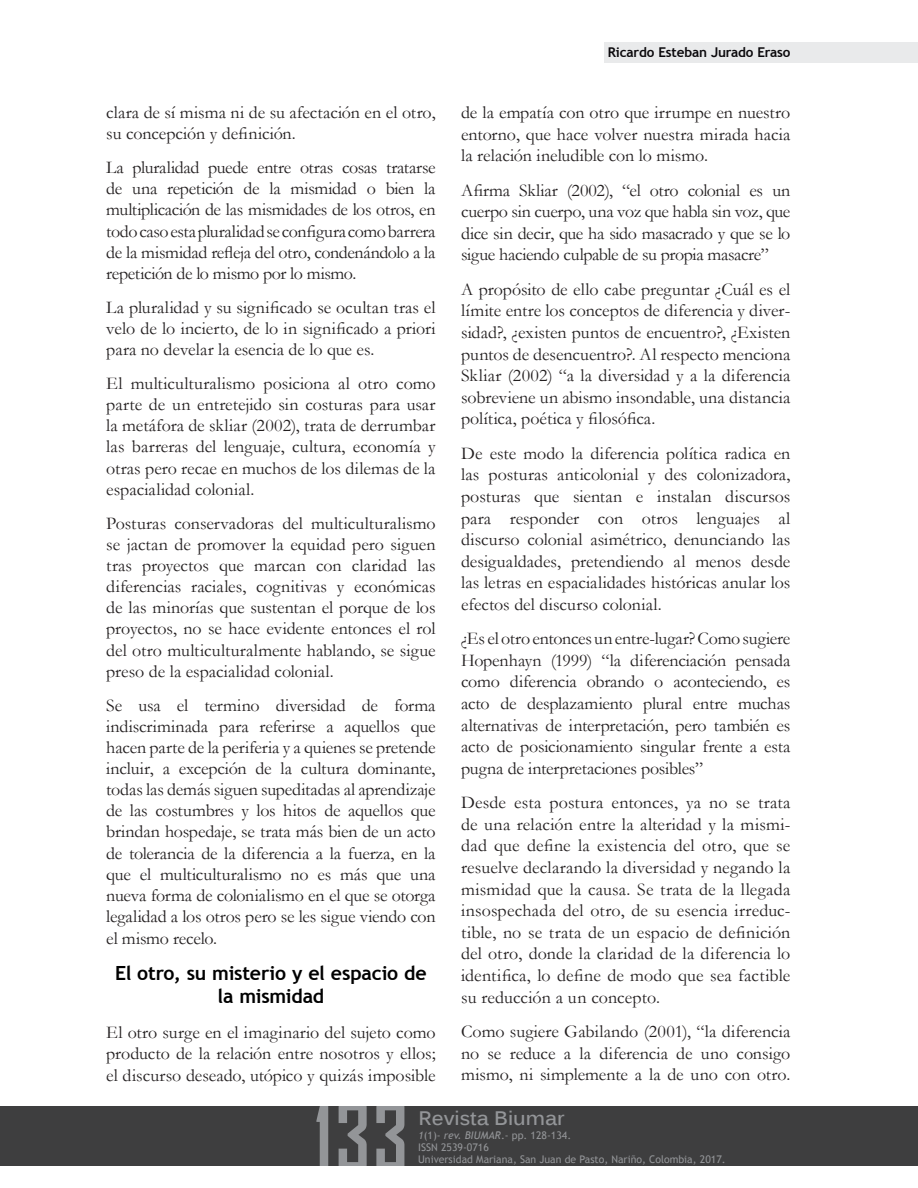
<style>
.page{position:relative;width:918px;height:1188px;background:#fff}
.page>*{position:absolute;margin:0;border:0;box-sizing:border-box;transform-origin:0 0}
.t1{font:700 91.05px "Agency FB";color:#939598;scale:.83 1}
.Subtítulos_BIUMAR{font:700 19.5px/23.4px "Trebuchet MS";letter-spacing:-.01em;color:#000;text-align:center}
.t2{font:700 19.5px "Kalinga";color:#939598}
.Contenido_BIUMAR{font:18px/21.6px "Garamond";letter-spacing:-.005em;color:#231f20;text-align:justify}
.t3{font:700 13.5px "Trebuchet MS";letter-spacing:-.01em;color:#0b090c}
.t4{font:10.5px/12px "Trebuchet MS";color:#939598}
.s1{font-style:italic}
</style>
<div class="page">
<div style="left:605px;top:42px;width:313px;height:21px;background:#e9eaeb"></div>
<div style="left:0;top:1106px;width:918px;height:60px;background:#3e3e3f"></div>
<p class="Contenido_BIUMAR" style="left:106px;top:101px;width:331px;line-height:21.1px">clara de sí misma ni de su afectación en el otro, su concepción y definición.</p>
<p class="Contenido_BIUMAR" style="left:106px;top:156px;width:331px;line-height:21.1px">La pluralidad puede entre otras cosas tratarse de una repetición de la mismidad o bien la multiplicación de las mismidades de los otros, en todo caso esta pluralidad se configura como barrera de la mismidad refleja del otro, condenándolo a la repetición de lo mismo por lo mismo.</p>
<p class="Contenido_BIUMAR" style="left:106px;top:296px;width:331px;line-height:21.1px">La pluralidad y su significado se ocultan tras el velo de lo incierto, de lo in significado a priori para no develar la esencia de lo que es.</p>
<p class="Contenido_BIUMAR" style="left:106px;top:372px;width:331px;line-height:21.1px">El multiculturalismo posiciona al otro como parte de un entretejido sin costuras para usar la metáfora de skliar (2002), trata de derrumbar las barreras del lenguaje, cultura, economía y otras pero recae en muchos de los dilemas de la espacialidad colonial.</p>
<p class="Contenido_BIUMAR" style="left:106px;top:512px;width:331px;line-height:21.1px">Posturas conservadoras del multiculturalismo se jactan de promover la equidad pero siguen tras proyectos que marcan con claridad las diferencias raciales, cognitivas y económicas de las minorías que sustentan el porque de los proyectos, no se hace evidente entonces el rol del otro multiculturalmente hablando, se sigue preso de la espacialidad colonial.</p>
<p class="Contenido_BIUMAR" style="left:106px;top:694px;width:331px;line-height:21.1px">Se usa el termino diversidad de forma indiscriminada para referirse a aquellos que hacen parte de la periferia y a quienes se pretende incluir, a excepción de la cultura dominante, todas las demás siguen supeditadas al aprendizaje de las costumbres y los hitos de aquellos que brindan hospedaje, se trata más bien de un acto de tolerancia de la diferencia a la fuerza, en la que el multiculturalismo no es más que una nueva forma de colonialismo en el que se otorga legalidad a los otros pero se les sigue viendo con el mismo recelo.</p>
<p class="Subtítulos_BIUMAR" style="left:115px;top:961px;width:313px">El otro, su misterio y el espacio de la mismidad</p>
<p class="Contenido_BIUMAR" style="left:106px;top:1021px;width:331px">El otro surge en el imaginario del sujeto como producto de la relación entre nosotros y ellos; el discurso deseado, utópico y quizás imposible</p>
<p class="t3" style="left:608px;top:44px;width:184px">Ricardo Esteban Jurado Eraso</p>
<p class="Contenido_BIUMAR" style="left:461px;top:101px;width:331px">de la empatía con otro que irrumpe en nuestro entorno, que hace volver nuestra mirada hacia la relación ineludible con lo mismo.</p>
<p class="Contenido_BIUMAR" style="left:461px;top:179px;width:331px">Afirma Skliar (2002), “el otro colonial es un cuerpo sin cuerpo, una voz que habla sin voz, que dice sin decir, que ha sido masacrado y que se lo sigue haciendo culpable de su propia masacre”</p>
<p class="Contenido_BIUMAR" style="left:461px;top:278px;width:331px">A propósito de ello cabe preguntar ¿Cuál es el límite entre los conceptos de diferencia y diver&shy;sidad?, ¿existen puntos de encuentro?, ¿Existen puntos de desencuentro?. Al respecto menciona Skliar (2002) “a la diversidad y a la diferencia sobreviene un abismo insondable, una distancia política, poética y filosófica.</p>
<p class="Contenido_BIUMAR" style="left:461px;top:442px;width:331px">De este modo la diferencia política radica en las posturas anticolonial y des colonizadora, posturas que sientan e instalan discursos para responder con otros lenguajes al discurso colonial asimétrico, denunciando las desigualdades, pretendiendo al menos desde las letras en espacialidades históricas anular los efectos del discurso colonial.</p>
<p class="Contenido_BIUMAR" style="left:461px;top:627px;width:331px">¿Es el otro entonces un entre-lugar? Como sugiere Hopenhayn (1999) “la diferenciación pensada como diferencia obrando o aconteciendo, es acto de desplazamiento plural entre muchas alternativas de interpretación, pero también es acto de posicionamiento singular frente a esta pugna de interpretaciones posibles”</p>
<p class="Contenido_BIUMAR" style="left:461px;top:791px;width:331px">Desde esta postura entonces, ya no se trata de una relación entre la alteridad y la mismi&shy;dad que define la existencia del otro, que se resuelve declarando la diversidad y negando la mismidad que la causa. Se trata de la llegada insospechada del otro, de su esencia irreduc&shy;tible, no se trata de un espacio de definición del otro, donde la claridad de la diferencia lo identifica, lo define de modo que sea factible su reducción a un concepto.</p>
<p class="Contenido_BIUMAR" style="left:461px;top:1020px;width:331px">Como sugiere Gabilando (2001), “la diferencia no se reduce a la diferencia de uno consigo mismo, ni simplemente a la de uno con otro.</p>
<h1 class="t1" style="left:314px;top:1080px;width:114px">133</h1>
<p class="t2" style="left:419px;top:1106px;width:148px">Revista Biumar</p>
<p class="t4" style="left:418px;top:1129px;width:309px"><span class="s1">1</span>(1)- <span class="s1">rev. BIUMAR</span>.- pp. 128-134.<br>ISSN 2539-0716<br>Universidad Mariana, San Juan de Pasto, Nariño, Colombia, 2017.</p>
</div>
